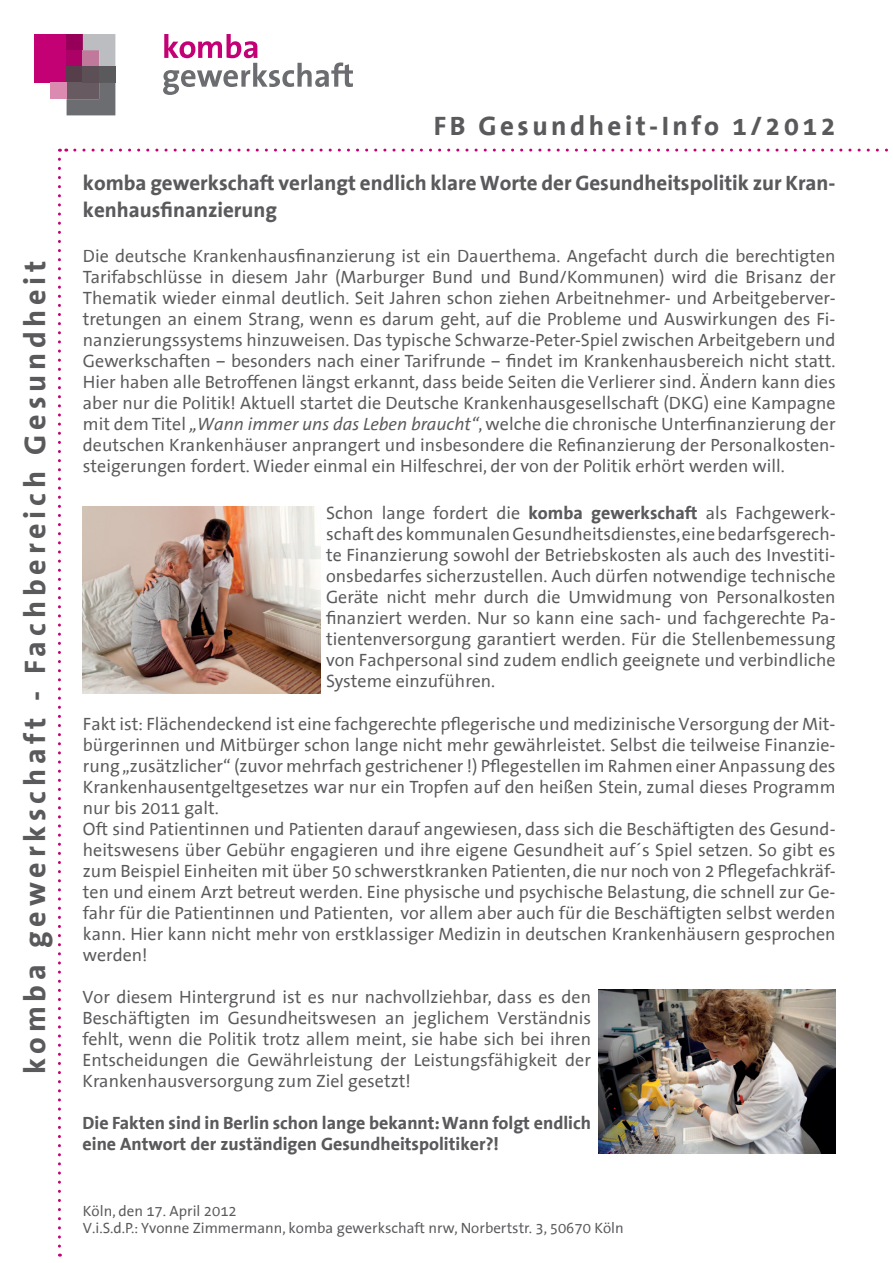
<style>
.page{position:relative;width:893px;height:1263px;background:#fff}
.page>*{position:absolute;margin:0;border:0;box-sizing:border-box;transform-origin:0 0}
.t1{font:700 30px "The Sans Office";letter-spacing:.16em;color:#5a5a5d}
.t2{font:700 27px "The Sans Office";letter-spacing:.13em;color:#5a5a5d}
.t3{font:700 21px/27px "The Sans Office";color:#5a5a5d}
.t4{font:18px/21px "The Sans Office";color:#5a5a5d;text-align:justify}
.t5{font:700 18px/21px "The Sans Office";color:#5a5a5d}
.t6{font:15px/16.5px "The Sans Office";color:#5a5a5d}
.s1{font-style:italic}
.s2{font-weight:700}
</style>
<div class="page">
<svg style="left:58px;top:159px;width:3px;height:1097px"></svg>
<svg style="left:75px;top:149px;width:813px;height:3px"></svg>
<svg style="left:163px;top:34px;width:190px;height:61px"></svg>
<div style="left:34px;top:34px;width:33px;height:49px;background:#c30175"></div>
<div style="left:67px;top:34px;width:16px;height:16px;background:#970059"></div>
<div style="left:67px;top:50px;width:16px;height:17px;background:#ac0167"></div>
<div style="left:67px;top:67px;width:16px;height:16px;background:#573e4b"></div>
<svg style="left:83px;top:34px;width:32px;height:33px"></svg>
<div style="left:83px;top:67px;width:16px;height:16px;background:#5c5056"></div>
<div style="left:99px;top:67px;width:16px;height:16px;background:#5a5a5d"></div>
<svg style="left:67px;top:83px;width:48px;height:32px;background:#6a676b"></svg>
<div style="left:50px;top:83px;width:17px;height:16px;background:#dc8bb0"></div>
<img style="left:83px;top:506px;width:237px;height:187px">
<img style="left:598px;top:989px;width:238px;height:164px">
<h1 class="t1" style="left:19px;top:1074px;width:815px;rotate:-90deg">komba gewerkschaft - Fachbereich Gesundheit</h1>
<h2 class="t2" style="left:434px;top:112px;width:403px">FB Gesundheit-Info 1/2012</h2>
<p class="t3" style="left:83px;top:170px;width:754px">komba gewerkschaft verlangt endlich klare Worte der Gesundheitspolitik zur Kran&shy;kenhausfinanzierung</p>
<p class="t4" style="left:83px;top:246px;width:754px">Die deutsche Krankenhausfinanzierung ist ein Dauerthema. Angefacht durch die berechtigten Tarifabschlüsse in diesem Jahr (Marburger Bund und Bund/Kommunen) wird die Brisanz der Thematik wieder einmal deutlich. Seit Jahren schon ziehen Arbeitnehmer- und Arbeitgeberver&shy;tretungen an einem Strang, wenn es darum geht, auf die Probleme und Auswirkungen des Fi&shy;nanzierungssystems hinzuweisen. Das typische Schwarze-Peter-Spiel zwischen Arbeitgebern und Gewerkschaften – besonders nach einer Tarifrunde – findet im Krankenhausbereich nicht statt.<br>Hier haben alle Betroffenen längst erkannt, dass beide Seiten die Verlierer sind. Ändern kann dies aber nur die Politik! Aktuell startet die Deutsche Krankenhausgesellschaft (DKG) eine Kampagne mit dem Titel <span class="s1">„Wann immer uns das Leben braucht“</span>, welche die chronische Unterfinanzierung der deutschen Krankenhäuser anprangert und insbesondere die Refinanzierung der Personalkosten&shy;steigerungen fordert. Wieder einmal ein Hilfeschrei, der von der Politik erhört werden will.</p>
<p class="t4" style="left:326px;top:504px;width:511px">Schon lange fordert die <span class="s2">komba gewerkschaft</span> als Fachgewerk&shy;schaft des kommunalen Gesundheitsdienstes, eine bedarfsgerech&shy;te Finanzierung sowohl der Betriebskosten als auch des Investiti&shy;onsbedarfes sicherzustellen. Auch dürfen notwendige technische Geräte nicht mehr durch die Umwidmung von Personalkosten finanziert werden. Nur so kann eine sach- und fachgerechte Pa&shy;tientenversorgung garantiert werden. Für die Stellenbemessung von Fachpersonal sind zudem endlich geeignete und verbindliche Systeme einzuführen.</p>
<p class="t4" style="left:83px;top:714px;width:754px;text-align:left">Fakt ist: Flächendeckend ist eine fachgerechte pflegerische und medizinische Versorgung der Mit&shy;bürgerinnen und Mitbürger schon lange nicht mehr gewährleistet. Selbst die teilweise Finanzie&shy;rung „zusätzlicher“ (zuvor mehrfach gestrichener !) Pflegestellen im Rahmen einer Anpassung des Krankenhausentgeltgesetzes war nur ein Tropfen auf den heißen Stein, zumal dieses Programm nur bis 2011 galt.<br>Oft sind Patientinnen und Patienten darauf angewiesen, dass sich die Beschäftigten des Gesund&shy;heitswesens über Gebühr engagieren und ihre eigene Gesundheit auf´s Spiel setzen. So gibt es zum Beispiel Einheiten mit über 50 schwerstkranken Patienten, die nur noch von 2 Pflegefachkräf&shy;ten und einem Arzt betreut werden. Eine physische und psychische Belastung, die schnell zur Ge&shy;fahr für die Patientinnen und Patienten, vor allem aber auch für die Beschäftigten selbst werden kann. Hier kann nicht mehr von erstklassiger Medizin in deutschen Krankenhäusern gesprochen werden!</p>
<p class="t4" style="left:83px;top:987px;width:510px">Vor diesem Hintergrund ist es nur nachvollziehbar, dass es den Beschäftigten im Gesundheitswesen an jeglichem Verständnis fehlt, wenn die Politik trotz allem meint, sie habe sich bei ihren Entscheidungen die Gewährleistung der Leistungsfähigkeit der Krankenhausversorgung zum Ziel gesetzt!</p>
<p class="t5" style="left:83px;top:1113px;width:510px">Die Fakten sind in Berlin schon lange bekannt: Wann folgt endlich eine Antwort der zuständigen Gesundheitspolitiker?!</p>
<p class="t6" style="left:83px;top:1203px;width:542px">Köln, den 17. April 2012<br>V.i.S.d.P.: Yvonne Zimmermann, komba gewerkschaft nrw, Norbertstr. 3, 50670 Köln</p>
</div>
